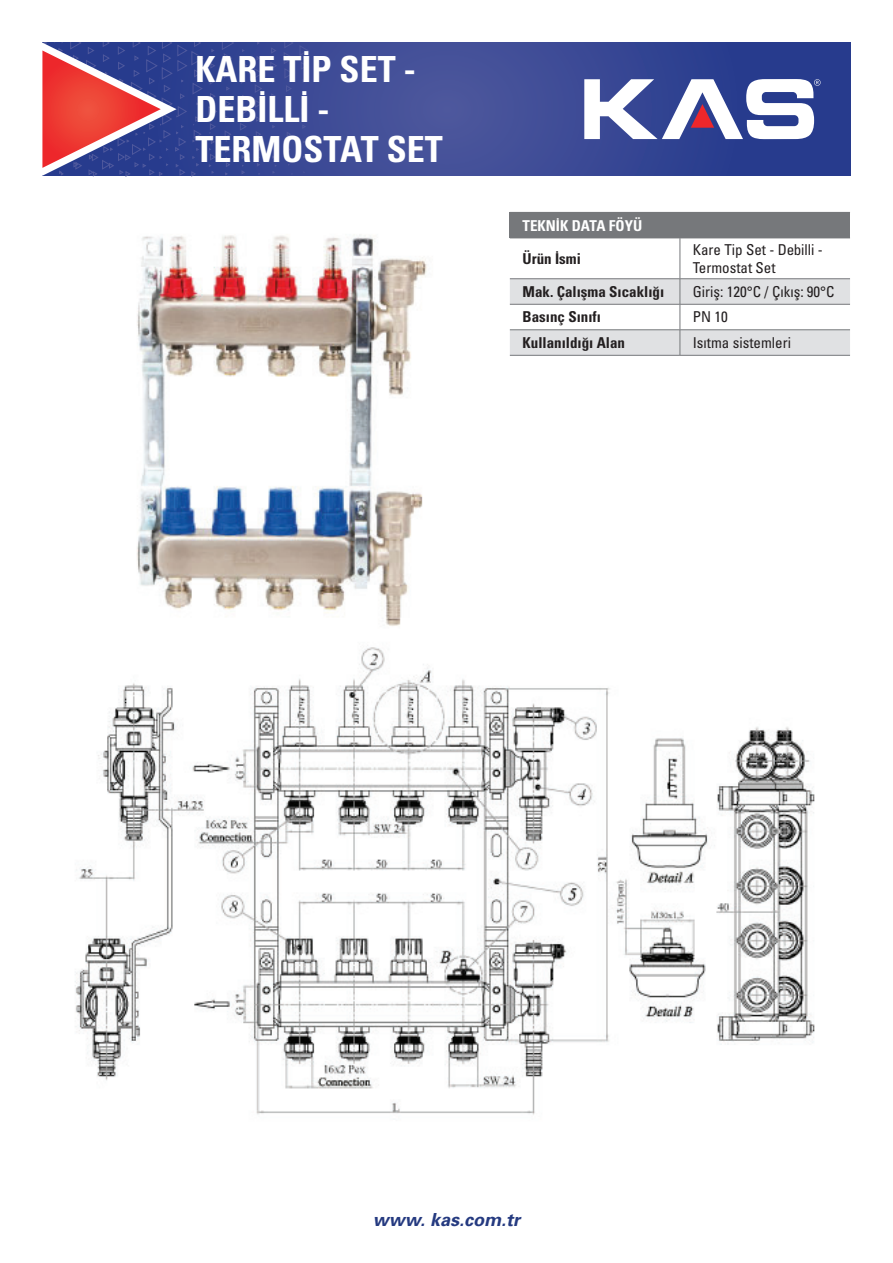
<style>
.page{position:relative;width:893px;height:1263px;background:#fff}
.page>*{position:absolute;margin:0;border:0;box-sizing:border-box;transform-origin:0 0}
.t1{font:36px/40.2px "Univers Cond Bd Tr";color:#fff}
.t2{font:18px "Univers Bold Ita Tr";color:#253a80}
.t3{font:15px/18px "Univers Condensed Tr";color:#231f20}
.t4{font:15px "Univers Cond Bd Tr";color:#231f20}
.t5{font:15px "Univers Cond Bd Tr";color:#fff}
</style>
<div class="page">
<svg style="left:247px;top:43px;width:603px;height:133px;background:#3a4995"></svg>
<svg style="left:256px;top:131px;width:5px;height:6px"></svg>
<svg style="left:256px;top:117px;width:5px;height:5px"></svg>
<svg style="left:255px;top:100px;width:7px;height:8px"></svg>
<svg style="left:255px;top:85px;width:7px;height:8px"></svg>
<svg style="left:254px;top:68px;width:9px;height:11px"></svg>
<svg style="left:257px;top:56px;width:3px;height:4px"></svg>
<svg style="left:272px;top:140px;width:3px;height:4px"></svg>
<svg style="left:272px;top:109px;width:4px;height:5px"></svg>
<svg style="left:271px;top:94px;width:5px;height:5px"></svg>
<svg style="left:272px;top:79px;width:3px;height:4px"></svg>
<svg style="left:270px;top:62px;width:7px;height:8px"></svg>
<svg style="left:271px;top:48px;width:5px;height:5px"></svg>
<svg style="left:287px;top:148px;width:4px;height:3px"></svg>
<svg style="left:287px;top:132px;width:4px;height:5px"></svg>
<svg style="left:287px;top:102px;width:4px;height:4px"></svg>
<svg style="left:286px;top:85px;width:6px;height:7px"></svg>
<svg style="left:284px;top:43px;width:10px;height:35px"></svg>
<svg style="left:302px;top:125px;width:4px;height:4px"></svg>
<svg style="left:301px;top:108px;width:6px;height:7px"></svg>
<svg style="left:303px;top:79px;width:3px;height:4px"></svg>
<svg style="left:301px;top:62px;width:7px;height:8px"></svg>
<svg style="left:300px;top:45px;width:9px;height:11px"></svg>
<svg style="left:256px;top:147px;width:5px;height:19px"></svg>
<svg style="left:272px;top:165px;width:4px;height:9px"></svg>
<svg style="left:42px;top:43px;width:205px;height:133px;background:#6e4c80"></svg>
<svg style="left:584px;top:79px;width:237px;height:60px"></svg>
<div style="left:510px;top:212px;width:340px;height:26px;background:#76787b"></div>
<hr style="left:680px;top:238px;width:1px;height:41px;background:#76787b">
<svg style="left:510px;top:279px;width:340px;height:76px"></svg>
<hr style="left:510px;top:278px;width:170px;height:1px;background:#76787b">
<hr style="left:680px;top:278px;width:170px;height:1px;background:#76787b">
<hr style="left:510px;top:304px;width:170px;height:1px;background:#76787b">
<hr style="left:680px;top:304px;width:170px;height:1px;background:#76787b">
<hr style="left:510px;top:329px;width:170px;height:1px;background:#76787b">
<hr style="left:680px;top:329px;width:170px;height:1px;background:#76787b">
<hr style="left:510px;top:238px;width:170px;height:1px;background:#76787b">
<hr style="left:680px;top:238px;width:170px;height:1px;background:#76787b">
<hr style="left:510px;top:355px;width:170px;height:1px;background:#76787b">
<hr style="left:680px;top:355px;width:170px;height:1px;background:#76787b">
<img style="left:137px;top:235px;width:290px;height:391px">
<img style="left:75px;top:647px;width:740px;height:468px">
<h1 class="t1" style="left:196px;top:48px;width:249px">KARE TİP SET -<br>DEBİLLİ -<br>TERMOSTAT SET</h1>
<p class="t5" style="left:523px;top:216px;width:121px">TEKNİK DATA FÖYÜ</p>
<p class="t4" style="left:523px;top:249px;width:60px">Ürün İsmi</p>
<p class="t3" style="left:693px;top:240px;width:132px">Kare Tip Set - Debilli -<br>Termostat Set</p>
<p class="t4" style="left:523px;top:282px;width:143px">Mak. Çalışma Sıcaklığı</p>
<p class="t3" style="left:693px;top:282px;width:143px">Giriş: 120°C / Çıkış: 90°C</p>
<p class="t4" style="left:523px;top:308px;width:80px">Basınç Sınıfı</p>
<p class="t3" style="left:693px;top:308px;width:36px">PN 10</p>
<p class="t4" style="left:523px;top:333px;width:104px">Kullanıldığı Alan</p>
<p class="t3" style="left:693px;top:333px;width:100px">Isıtma sistemleri</p>
<p class="t2" style="left:373px;top:1208px;width:149px">www. kas.com.tr</p>
</div>
